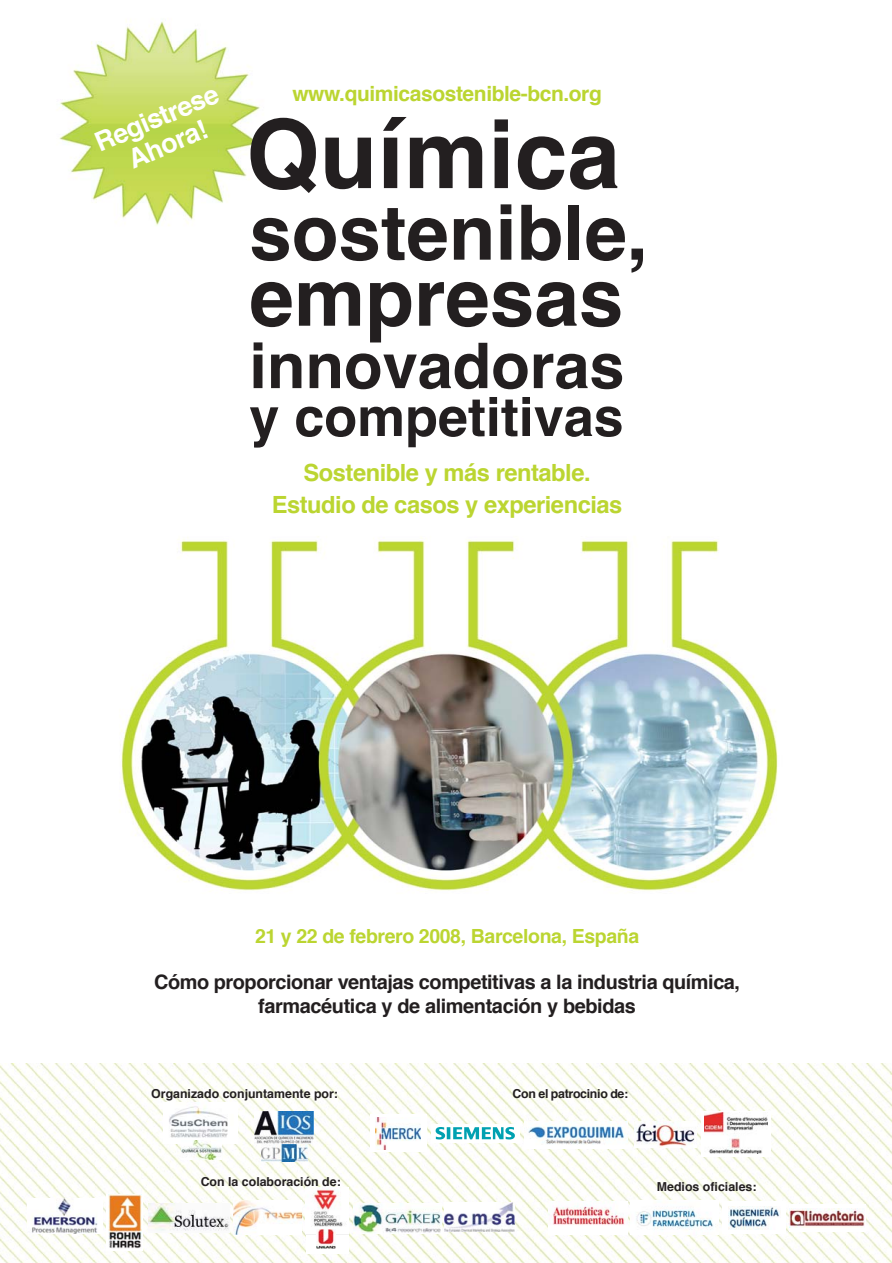
<style>
.page{position:relative;width:892px;height:1263px;background:#fff}
.page>*{position:absolute;margin:0;border:0;box-sizing:border-box;transform-origin:0 0}
.t1{font:700 94.8px "Helvetica";color:#231f20}
.t2{font:700 80.1px "Helvetica";color:#231f20}
.t3{font:700 76.35px "Helvetica";color:#231f20}
.t4{font:700 63.15px "Helvetica";color:#231f20}
.t5{font:700 53.85px "Helvetica";color:#231f20}
.t6{font:700 26.7px/28.3px "Helvetica";color:#fff;text-align:center}
.t7{font:700 23.7px/32.1px "Helvetica";letter-spacing:-.02em;color:#bbd531;text-align:center}
.t8{font:700 21px "Helvetica";letter-spacing:-.02em;color:#bbd531}
.t9{font:700 19.95px/24.2px "Helvetica";letter-spacing:-.02em;color:#231f20;text-align:center}
.t10{font:700 19.5px "Helvetica";letter-spacing:-.02em;color:#bbd531}
.t11{font:700 12.3px "Helvetica";color:#231f20}
.t12{font:700 12.3px "Helvetica";letter-spacing:-.025em;color:#231f20}
</style>
<div class="page">
<img style="left:59px;top:21px;width:201px;height:205px">
<img style="left:121px;top:536px;width:657px;height:355px">
<img style="left:0;top:1063px;width:892px;height:200px">
<div style="left:789px;top:1204px;width:76px;height:28px;background:#fff"></div>
<img style="left:790px;top:1209px;width:75px;height:18px">
<img style="left:631px;top:1201px;width:87px;height:33px">
<div style="left:722px;top:1201px;width:64px;height:32px;background:#fff"></div>
<img style="left:728px;top:1207px;width:52px;height:22px">
<img style="left:548px;top:1202px;width:79px;height:32px">
<div style="left:702px;top:1111px;width:69px;height:45px;background:#fff"></div>
<img style="left:705px;top:1113px;width:62px;height:41px">
<div style="left:431px;top:1124px;width:88px;height:18px;background:#fff"></div>
<svg style="left:436px;top:1127px;width:79px;height:12px"></svg>
<img style="left:525px;top:1121px;width:102px;height:27px">
<div style="left:370px;top:1114px;width:56px;height:38px;background:#fff"></div>
<img style="left:375px;top:1117px;width:46px;height:32px">
<img style="left:634px;top:1122px;width:62px;height:26px">
<img style="left:255px;top:1111px;width:58px;height:32px">
<img style="left:262px;top:1145px;width:46px;height:16px">
<img style="left:164px;top:1103px;width:73px;height:40px">
<img style="left:182px;top:1141px;width:39px;height:19px">
<img style="left:28px;top:1199px;width:74px;height:35px">
<img style="left:148px;top:1203px;width:81px;height:29px">
<img style="left:445px;top:1202px;width:70px;height:30px">
<img style="left:354px;top:1204px;width:88px;height:29px">
<img style="left:234px;top:1200px;width:67px;height:34px">
<div style="left:306px;top:1187px;width:42px;height:66px;background:#fff"></div>
<img style="left:306px;top:1189px;width:42px;height:46px">
<img style="left:317px;top:1229px;width:19px;height:19px">
<div style="left:106px;top:1194px;width:37px;height:56px;background:#fff"></div>
<img style="left:109px;top:1195px;width:33px;height:53px">
<h3 class="t6" style="left:91px;top:133px;width:133px;rotate:-23deg">Registrese<br>Ahora!</h3>
<p class="t8" style="left:292px;top:85px;width:311px">www.quimicasostenible-bcn.org</p>
<h1 class="t1" style="left:246px;top:115px;width:376px">Química</h1>
<h3 class="t3" style="left:249px;top:201px;width:400px">sostenible,</h3>
<h2 class="t2" style="left:249px;top:264px;width:376px">empresas</h2>
<h3 class="t4" style="left:249px;top:339px;width:377px">innovadoras</h3>
<h3 class="t5" style="left:249px;top:394px;width:376px">y competitivas</h3>
<p class="t7" style="left:272px;top:458px;width:352px">Sostenible y más rentable.<br>Estudio de casos y experiencias</p>
<p class="t10" style="left:255px;top:928px;width:386px">21 y 22 de febrero 2008, Barcelona, España</p>
<p class="t9" style="left:154px;top:971px;width:587px">Cómo proporcionar ventajas competitivas a la industria química, farmacéutica y de alimentación y bebidas</p>
<p class="t11" style="left:151px;top:1088px;width:188px">Organizado conjuntamente por:</p>
<p class="t12" style="left:513px;top:1088px;width:117px">Con el patrocinio de:</p>
<p class="t11" style="left:201px;top:1177px;width:142px">Con la colaboración de:</p>
<p class="t11" style="left:657px;top:1182px;width:101px">Medios oficiales:</p>
</div>
